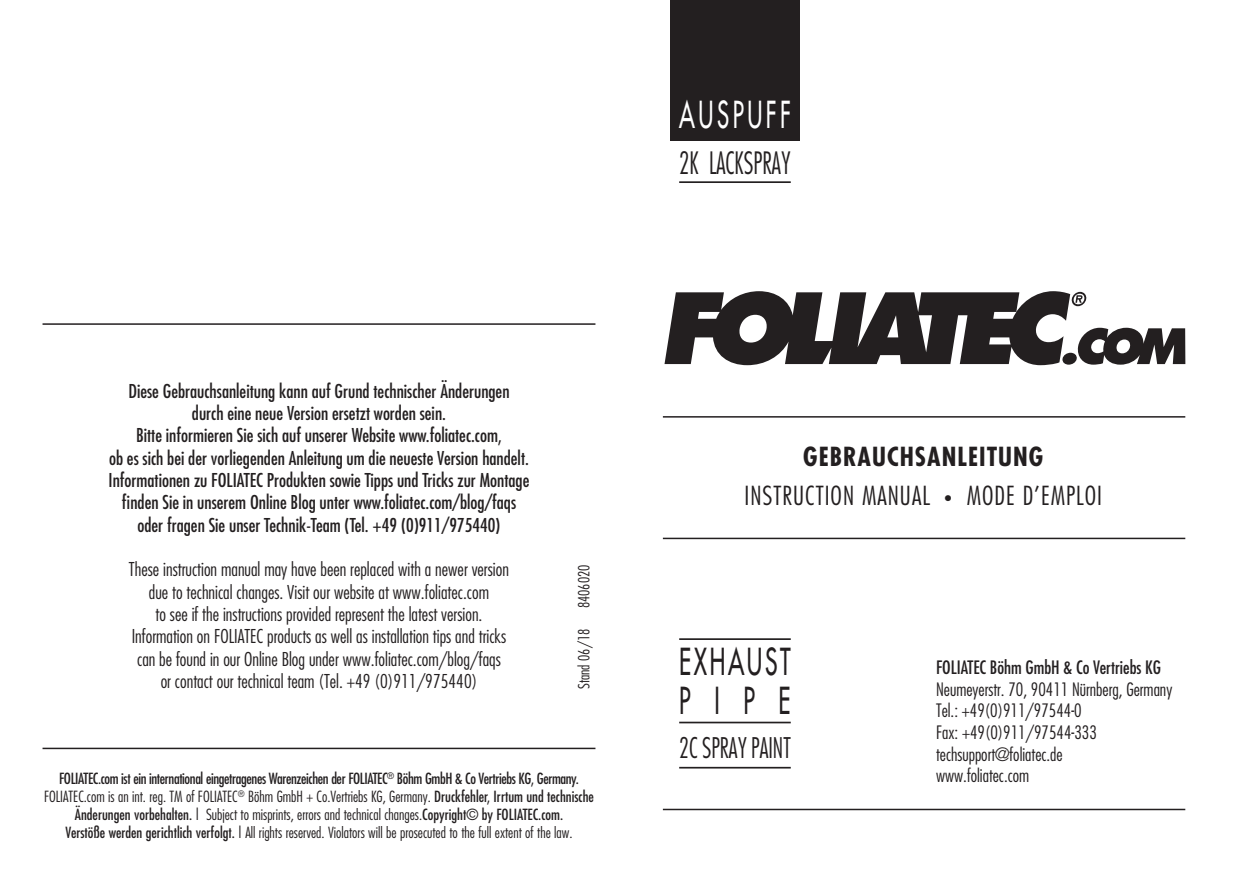
<style>
.page{position:relative;width:1259px;height:893px;background:#fff}
.page>*{position:absolute;margin:0;border:0;box-sizing:border-box;transform-origin:0 0}
.t1{font:36.3px/38.4px "Futura";letter-spacing:.11em;color:#231f20;scale:.64 1}
.t2{font:36.3px "Futura";letter-spacing:.155em;color:#fff;scale:.62 1}
.t3{font:300 condensed 30px "Futura";color:#231f20;scale:.83 1}
.t4{font:300 condensed 27.6px "Futura";color:#231f20;scale:.86 1}
.t5{font:300 condensed 25.5px/39.6px "Futura";letter-spacing:.04em;color:#231f20;text-align:center}
.t6{font:condensed 18.6px/22.2px "Futura";color:#231f20;text-align:center}
.t7{font:300 condensed 18.6px/22.2px "Futura";color:#231f20;text-align:center}
.t8{font:300 condensed 18px/21.6px "Futura";color:#231f20}
.t9{font:condensed 18px "Futura";color:#231f20}
.t10{font:condensed 15px/18px "Futura";letter-spacing:-.025em;color:#231f20;text-align:center}
.t11{font:300 condensed 15px "Futura";color:#231f20}
.s1{font-weight:300}
.s2{font-weight:700}
.s3{font-weight:700;font-size:15.9px}
</style>
<div class="page">
<hr style="left:43px;top:748px;width:552px;height:1px;background:#231f20">
<hr style="left:43px;top:323px;width:552px;height:2px;background:#231f20">
<hr style="left:663px;top:809px;width:522px;height:1px;background:#231f20">
<svg style="left:664px;top:291px;width:521px;height:74px"></svg>
<hr style="left:663px;top:416px;width:522px;height:2px;background:#231f20">
<hr style="left:663px;top:538px;width:522px;height:1px;background:#231f20">
<hr style="left:679px;top:181px;width:112px;height:2px;background:#231f20">
<div style="left:671px;top:0;width:129px;height:141px;background:#231f20"></div>
<hr style="left:679px;top:767px;width:112px;height:1px;background:#231f20">
<hr style="left:679px;top:722px;width:112px;height:1px;background:#231f20">
<hr style="left:679px;top:638px;width:112px;height:2px;background:#231f20">
<p class="t6" style="left:109px;top:379px;width:422px">Diese Gebrauchsanleitung kann auf Grund technischer Änderungen<br>durch eine neue Version ersetzt worden sein.<br>Bitte informieren Sie sich auf unserer Website www.foliatec.com,<br>ob es sich bei der vorliegenden Anleitung um die neueste Version handelt.<br>Informationen zu FOLIATEC Produkten sowie Tipps und Tricks zur Montage finden Sie in unserem Online Blog unter www.foliatec.com/blog/faqs oder fragen Sie unser Technik-Team (Tel. +49 (0)911/975440)</p>
<p class="t7" style="left:129px;top:558px;width:381px">These instruction manual may have been replaced with a newer version due to technical changes. Visit our website at www.foliatec.com<br>to see if the instructions provided represent the latest version.<br>Information on FOLIATEC products as well as installation tips and tricks can be found in our Online Blog under www.foliatec.com/blog/faqs<br>or contact our technical team (Tel. +49 (0)911/975440)</p>
<p class="t11" style="left:574px;top:608px;width:45px;rotate:-90deg">8406020</p>
<p class="t11" style="left:574px;top:689px;width:62px;rotate:-90deg">Stand 06/18</p>
<p class="t10" style="left:44px;top:769px;width:551px">FOLIATEC.com ist ein international eingetragenes Warenzeichen der FOLIATEC<sup>®</sup> Böhm GmbH &amp; Co Vertriebs KG, Germany.<br><span class="s1">FOLIATEC.com is an int. reg. TM of FOLIATEC</span><sup>®</sup> <span class="s1">Böhm GmbH + Co.Vertriebs KG, Germany.</span> Druckfehler, Irrtum und technische Änderungen vorbehalten. | <span class="s1">Subject to misprints, errors and technical changes.</span>Copyright© by FOLIATEC.com.<br>Verstöße werden gerichtlich verfolgt. | <span class="s1">All rights reserved. Violators will be prosecuted to the full extent of the law.</span></p>
<h1 class="t2" style="left:679px;top:91px;width:181px">AUSPUFF</h1>
<h2 class="t3" style="left:679px;top:144px;width:136px">2K LACKSPRAY</h2>
<h3 class="t5" style="left:744px;top:436px;width:359px"><span class="s2">GEBRAUCHSANLEITUNG<br></span>INSTRUCTION MANUAL <span class="s3">•</span> MODE D’EMPLOI</h3>
<h1 class="t1" style="left:679px;top:642px;width:176px">EXHAUST<br>PIPE</h1>
<h3 class="t4" style="left:679px;top:730px;width:131px">2C SPRAY PAINT</h3>
<p class="t9" style="left:936px;top:656px;width:226px">FOLIATEC Böhm GmbH &amp; Co Vertriebs KG</p>
<p class="t8" style="left:936px;top:678px;width:238px">Neumeyerstr. 70, 90411 Nürnberg, Germany<br>Tel.: +49(0)911/97544-0<br>Fax: +49(0)911/97544-333 techsupport@foliatec.de<br>www.foliatec.com</p>
</div>
